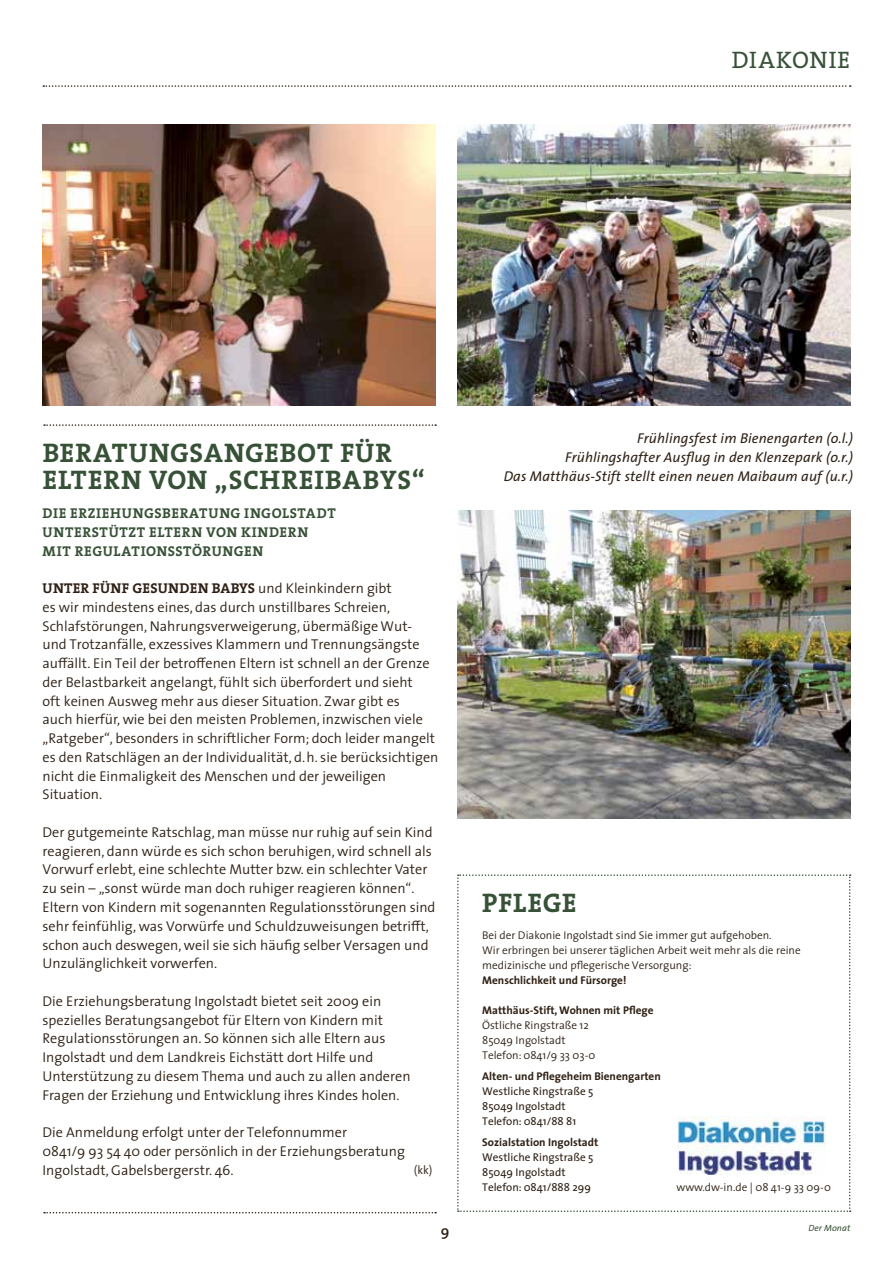
<style>
.page{position:relative;width:893px;height:1263px;background:#fff}
.page>*{position:absolute;margin:0;border:0;box-sizing:border-box;transform-origin:0 0}
.t1{font:700 27px "The Serif";letter-spacing:.03em;color:#375137}
.t2{font:24px "The Serif";letter-spacing:.045em;color:#375137}
.t3{font:600 15px "The Sans";color:#2e2014}
.t4{font:300 14.25px/18.8px "The Sans";color:#2e2014}
.t5{font:italic 14.25px/18.8px "The Sans";letter-spacing:.01em;color:#2e2014;text-align:right}
.t6{font:700 14.25px "The Serif";letter-spacing:.055em;color:#375137}
.t7{font:700 14.25px "The Serif";color:#2e2014}
.t8{font:300 12px "The Sans";color:#2e2014}
.t9{font:300 11.25px/15px "The Sans";color:#2e2014}
.t10{font:700 11.25px "The Sans";color:#2e2014}
.t11{font:11.25px/15px "The Sans";color:#2e2014}
.t12{font:italic 9px "The Sans";letter-spacing:.01em;color:#375137}
.s1{color:#fff}
</style>
<div class="page">
<svg style="left:44px;top:1212px;width:392px;height:1px"></svg>
<svg style="left:44px;top:424px;width:392px;height:2px"></svg>
<svg style="left:457px;top:874px;width:394px;height:338px"></svg>
<svg style="left:43px;top:85px;width:808px;height:2px"></svg>
<img style="left:677px;top:1117px;width:148px;height:57px">
<img style="left:43px;top:124px;width:393px;height:282px">
<img style="left:457px;top:124px;width:393px;height:282px">
<img style="left:457px;top:510px;width:393px;height:308px">
<h2 class="t2" style="left:719px;top:40px;width:133px"><span class="s1">–</span>DIAKONIE</h2>
<h1 class="t1" style="left:43px;top:430px;width:37px">BERATUNGSANGEBOT</h1>
<h1 class="t1" style="left:340px;top:430px;width:52px">FÜR</h1>
<h1 class="t1" style="left:43px;top:457px;width:33px">ELTERN</h1>
<h1 class="t1" style="left:149px;top:457px;width:21px">VON</h1>
<h1 class="t1" style="left:215px;top:457px;width:47px">„SCHREIBABYS</h1>
<h1 class="t1" style="left:412px;top:457px;width:15px">“</h1>
<p class="t6" style="left:43px;top:501px;width:47px">DIE ERZIEHUNGSBERATUNG</p>
<p class="t6" style="left:244px;top:501px;width:17px">INGOLSTADT</p>
<p class="t6" style="left:43px;top:520px;width:21px">UNTERST</p>
<p class="t6" style="left:109px;top:520px;width:21px">ÜTZT</p>
<p class="t6" style="left:149px;top:520px;width:19px">ELTERN</p>
<p class="t6" style="left:206px;top:520px;width:12px">VON</p>
<p class="t6" style="left:241px;top:520px;width:21px">KINDERN</p>
<p class="t6" style="left:43px;top:539px;width:11px">MIT</p>
<p class="t6" style="left:75px;top:539px;width:20px">REGULATIONSSTÖRUNGEN</p>
<p class="t7" style="left:43px;top:576px;width:21px">UNTER</p>
<p class="t7" style="left:93px;top:576px;width:51px">FÜNF GESUNDEN</p>
<p class="t7" style="left:212px;top:576px;width:19px">BABYS</p>
<p class="t4" style="left:43px;top:578px;width:397px;text-indent:216px">und Kleinkindern gibt<br>es wir mindestens eines, das durch unstillbares Schreien, Schlafstörungen, Nahrungsverweigerung, übermäßige Wut&shy;und Trotzanfälle, exzessives Klammern und Trennungsängste auffällt. Ein Teil der betroffenen Eltern ist schnell an der Grenze der Belastbarkeit angelangt, fühlt sich überfordert und sieht<br>oft keinen Ausweg mehr aus dieser Situation. Zwar gibt es<br>auch hierfür, wie bei den meisten Problemen, inzwischen viele „Ratgeber“, besonders in schriftlicher Form; doch leider mangelt es den Ratschlägen an der Individualität, d.h. sie berücksichtigen nicht die Einmaligkeit des Menschen und der jeweiligen Situation.</p>
<p class="t4" style="left:43px;top:822px;width:395px">Der gutgemeinte Ratschlag, man müsse nur ruhig auf sein Kind reagieren, dann würde es sich schon beruhigen, wird schnell als Vorwurf erlebt, eine schlechte Mutter bzw. ein schlechter Vater zu sein – „sonst würde man doch ruhiger reagieren können“.<br>Eltern von Kindern mit sogenannten Regulationsstörungen sind sehr feinfühlig, was Vorwürfe und Schuldzuweisungen betrifft, schon auch deswegen, weil sie sich häufig selber Versagen und Unzulänglichkeit vorwerfen.</p>
<p class="t4" style="left:43px;top:991px;width:370px">Die Erziehungsberatung Ingolstadt bietet seit 2009 ein spezielles Beratungsangebot für Eltern von Kindern mit Regulationsstörungen an. So können sich alle Eltern aus Ingolstadt und dem Landkreis Eichstätt dort Hilfe und Unterstützung zu diesem Thema und auch zu allen anderen Fragen der Erziehung und Entwicklung ihres Kindes holen.</p>
<p class="t4" style="left:43px;top:1122px;width:364px">Die Anmeldung erfolgt unter der Telefonnummer<br>0841/9 93 54 40 oder persönlich in der Erziehungsberatung<br>Ingolstadt, Gabelsbergerstr. 46.</p>
<p class="t8" style="left:414px;top:1160px;width:20px">(kk)</p>
<p class="t3" style="left:441px;top:1218px;width:10px">9</p>
<p class="t5" style="left:504px;top:428px;width:351px">Frühlingsfest im Bienengarten (o.l.)<br>Frühlingshafter Ausflug in den Klenzepark (o.r.)<br>Das Matthäus-Stift stellt einen neuen Maibaum auf (u.r.)</p>
<h1 class="t1" style="left:482px;top:880px;width:96px">PFLEGE</h1>
<p class="t9" style="left:482px;top:927px;width:320px">Bei der Diakonie Ingolstadt sind Sie immer gut aufgehoben.<br>Wir erbringen bei unserer täglichen Arbeit weit mehr als die reine medizinische und pflegerische Versorgung:</p>
<p class="t10" style="left:482px;top:971px;width:146px">Menschlichkeit und Fürsorge!</p>
<p class="t10" style="left:482px;top:1001px;width:173px">Matthäus-Stift, Wohnen mit Pflege</p>
<p class="t9" style="left:482px;top:1017px;width:115px">Östliche Ringstraße 12<br>85049 Ingolstadt<br>Telefon: 0841/9 33 03-0</p>
<p class="t10" style="left:482px;top:1067px;width:180px">Alten- und Pflegeheim Bienengarten</p>
<p class="t11" style="left:482px;top:1083px;width:113px">Westliche Ringstraße 5<br>85049 Ingolstadt<br>Telefon: 0841/88 81</p>
<p class="t10" style="left:482px;top:1133px;width:118px">Sozialstation Ingolstadt</p>
<p class="t11" style="left:482px;top:1149px;width:113px">Westliche Ringstraße 5<br>85049 Ingolstadt<br>Telefon: 0841/888 299</p>
<p class="t9" style="left:676px;top:1179px;width:156px">www.dw-in.de | 08 41-9 33 09-0</p>
<p class="t12" style="left:808px;top:1221px;width:43px">Der Monat</p>
</div>
